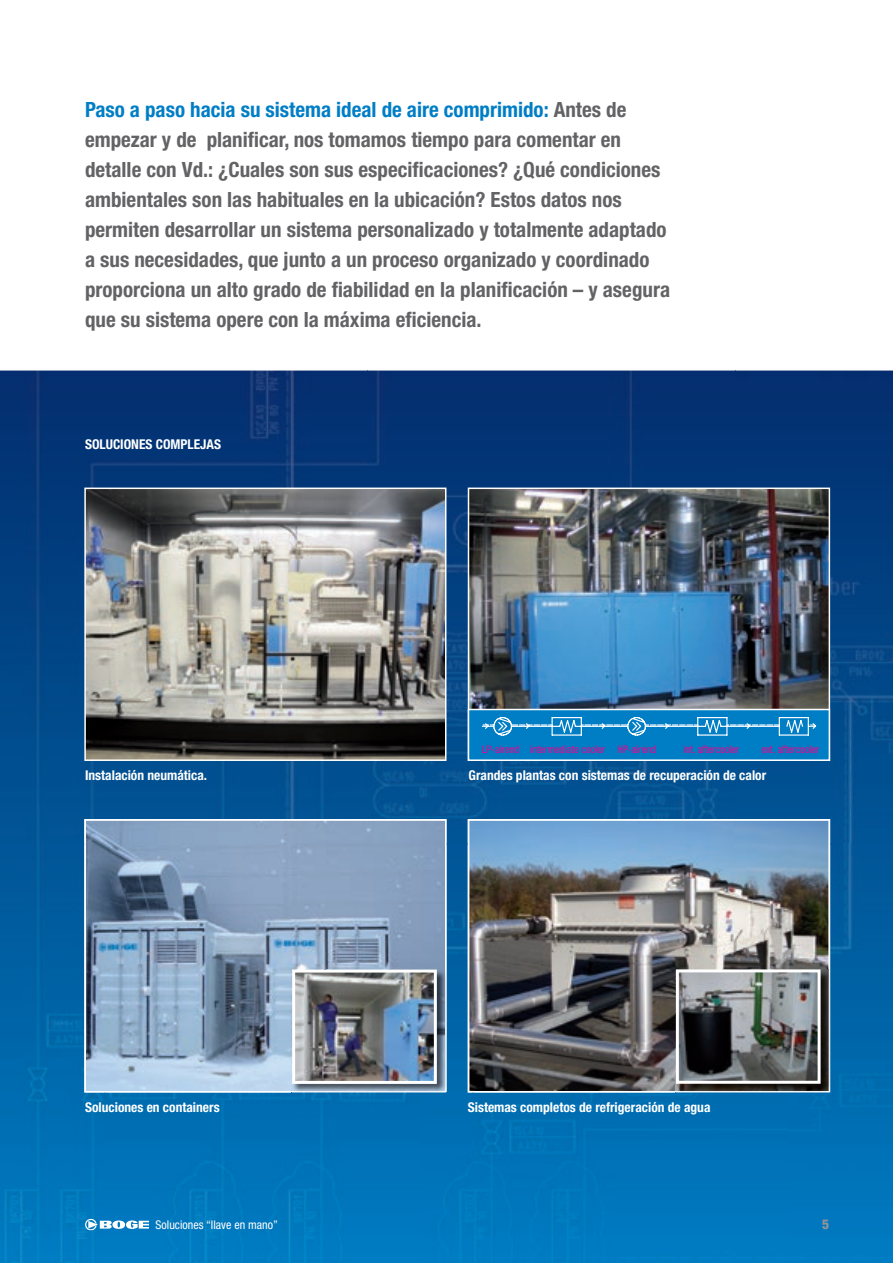
<style>
.page{position:relative;width:893px;height:1263px;background:#fff}
.page>*{position:absolute;margin:0;border:0;box-sizing:border-box;transform-origin:0 0}
.t1{font:700 condensed 21px/30px "Helvetica Neue";color:#636366}
.t2{font:700 condensed 13.5px "Helvetica Neue";color:#fff}
.t3{font:800 condensed 13.5px "Helvetica Neue";color:#939598}
.t4{font:condensed 12px "Helvetica Neue";color:#fff}
.t5{font:condensed 10.5px "Helvetica Neue";color:#ed028c}
.s1{color:#007ec5}
</style>
<div class="page">
<img style="left:0;top:370px;width:893px;height:473px">
<img style="left:0;top:843px;width:104px;height:420px">
<img style="left:420px;top:843px;width:52px;height:420px">
<img style="left:788px;top:843px;width:105px;height:420px">
<img style="left:104px;top:1092px;width:316px;height:171px">
<img style="left:472px;top:1092px;width:316px;height:171px">
<svg style="left:84px;top:819px;width:362px;height:273px"></svg>
<img style="left:87px;top:491px;width:356px;height:267px">
<div style="left:84px;top:488px;width:362px;height:273px;border:2px solid #fff"></div>
<img style="left:468px;top:819px;width:362px;height:273px">
<img style="left:471px;top:491px;width:356px;height:218px">
<div style="left:468px;top:488px;width:362px;height:273px;border:2px solid #fff"></div>
<img style="left:676px;top:969px;width:154px;height:123px">
<img style="left:680px;top:973px;width:137px;height:107px">
<div style="left:676px;top:969px;width:145px;height:115px;border:3px solid #fff"></div>
<div style="left:468px;top:709px;width:361px;height:51px;background:#007ec5"></div>
<div style="left:468px;top:709px;width:362px;height:52px;border:2px solid #fff"></div>
<img style="left:292px;top:969px;width:154px;height:123px">
<img style="left:296px;top:973px;width:137px;height:107px">
<div style="left:292px;top:969px;width:145px;height:115px;border:3px solid #fff"></div>
<svg style="left:85px;top:1219px;width:64px;height:12px"></svg>
<svg style="left:482px;top:717px;width:335px;height:19px"></svg>
<p class="t1" style="left:85px;top:96px;width:587px"><span class="s1">Paso a paso hacia su sistema ideal de aire comprimido:</span> Antes de empezar y de planificar, nos tomamos tiempo para comentar en detalle con Vd.: ¿Cuales son sus especificaciones? ¿Qué condiciones ambientales son las habituales en la ubicación? Estos datos nos permiten desarrollar un sistema personalizado y totalmente adaptado a sus necesidades, que junto a un proceso organizado y coordinado proporciona un alto grado de fiabilidad en la planificación – y asegura que su sistema opere con la máxima eficiencia.</p>
<p class="t2" style="left:85px;top:439px;width:138px">SOLUCIONES COMPLEJAS</p>
<p class="t5" style="left:530px;top:745px;width:77px">intermediate cooler</p>
<p class="t5" style="left:683px;top:745px;width:57px">int. aftercooler</p>
<p class="t5" style="left:761px;top:745px;width:59px">ext. aftercooler</p>
<p class="t5" style="left:482px;top:745px;width:39px">LP-airend</p>
<p class="t5" style="left:617px;top:745px;width:40px">HP-airend</p>
<p class="t2" style="left:85px;top:770px;width:124px">Instalación neumática.</p>
<p class="t2" style="left:468px;top:770px;width:299px">Grandes plantas con sistemas de recuperación de calor</p>
<p class="t2" style="left:85px;top:1102px;width:136px">Soluciones en containers</p>
<p class="t4" style="left:156px;top:1220px;width:124px">Soluciones “llave en mano”</p>
<p class="t2" style="left:468px;top:1102px;width:244px">Sistemas completos de refrigeración de agua</p>
<p class="t3" style="left:822px;top:1219px;width:9px">5</p>
</div>
